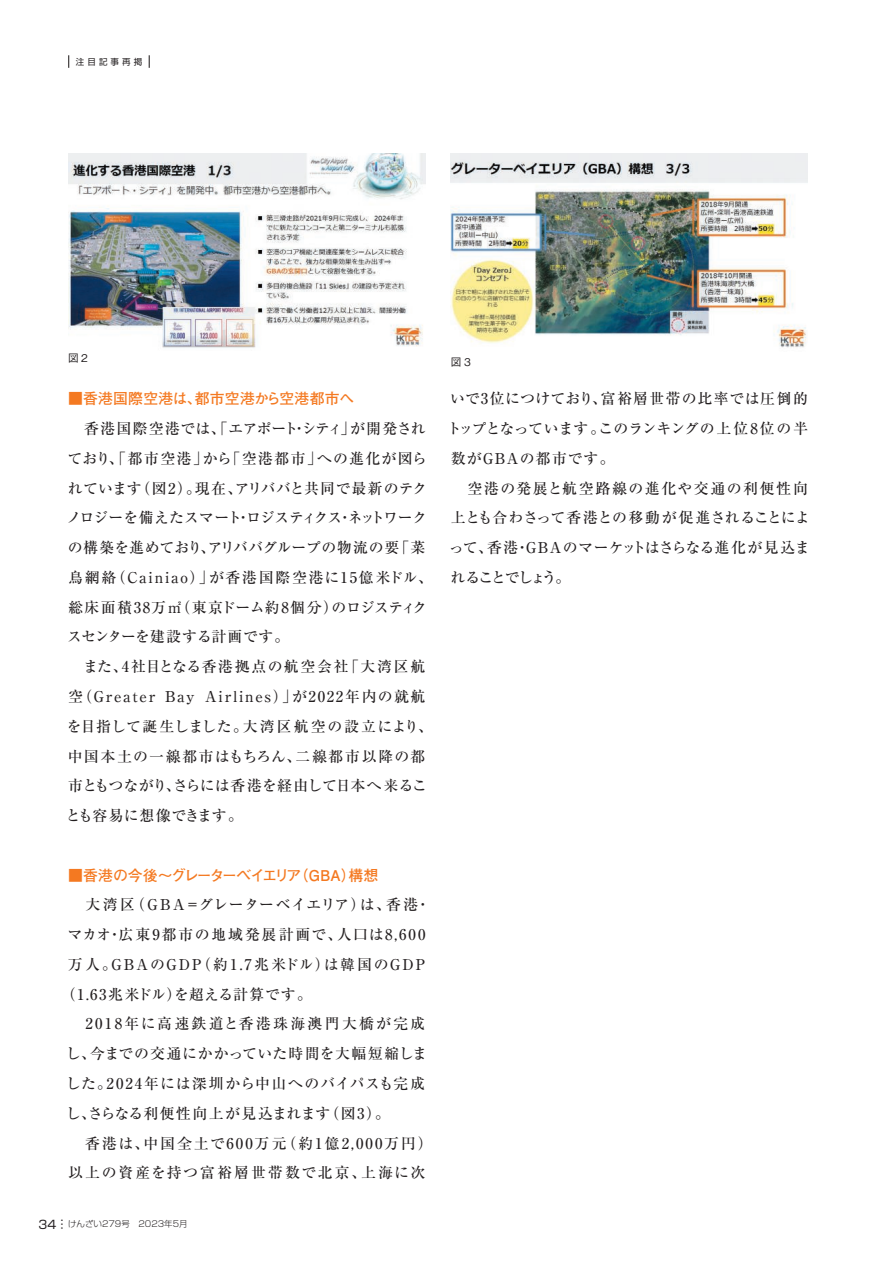
<style>
.page{position:relative;width:893px;height:1263px;background:#fff}
.page>*{position:absolute;margin:0;border:0;box-sizing:border-box;transform-origin:0 0}
.t1{font:500 14.85px/29.7px "Ryumin Pro";letter-spacing:.055em;color:#231f20}
.t2{font:500 14.85px/29.7px "Ryumin Pro";letter-spacing:.05em;color:#231f20}
.t3{font:500 14.85px "Ryumin Pro";letter-spacing:.14em;color:#231f20}
.t4{font:500 14.85px "Ryumin Pro";letter-spacing:.13em;color:#231f20}
.t5{font:500 14.85px "Ryumin Pro";letter-spacing:.03em;color:#231f20}
.t6{font:500 14.85px "Ryumin Pro";letter-spacing:.085em;color:#231f20}
.t7{font:700 14.85px "Futo Go B101 Pro";letter-spacing:-.065em;color:#f47921}
.t8{font:500 14.85px "Ryumin Pro";letter-spacing:.035em;color:#231f20}
.t9{font:500 14.85px "Ryumin Pro";letter-spacing:.155em;color:#231f20}
.t10{font:500 14.85px "Ryumin Pro";letter-spacing:.045em;color:#231f20}
.t11{font:700 14.85px "Futo Go B101 Pro";color:#f47921}
.t12{font:500 14.85px "Ryumin Pro";letter-spacing:.04em;color:#231f20}
.t13{font:11.7px "Shin Go Pro";color:#231f20}
.t14{font:500 10.65px "Gothic BBB Pro";color:#231f20}
.t15{font:300 8.55px "Shin Go Pro";color:#231f20}
.t16{font:8.55px "Shin Go Pro";letter-spacing:.36em;color:#231f20}
</style>
<div class="page">
<img style="left:68px;top:153px;width:357px;height:195px">
<img style="left:451px;top:153px;width:357px;height:195px">
<svg style="left:68px;top:55px;width:1px;height:13px"></svg>
<svg style="left:149px;top:55px;width:1px;height:13px"></svg>
<hr style="left:892px;top:45px;width:1px;height:34px;background:#f47921">
<p class="t16" style="left:76px;top:55px;width:68px">注目記事再掲</p>
<p class="t14" style="left:68px;top:349px;width:21px">図2</p>
<p class="t14" style="left:451px;top:354px;width:21px">図3</p>
<p class="t11" style="left:68px;top:387px;width:288px">■香港国際空港は、都市空港から空港都市へ</p>
<p class="t1" style="left:66px;top:413px;width:369px">　香港国際空港では、「エアポート・シティ」が開発されており、「都市空港」から「空港都市」への進化が図られています（図2）。現在、アリババと共同で最新のテクノロジーを備えたスマート・ロジスティクス・ネットワークの構築を進めており、アリババグループの物流の要「菜鳥網絡（Cainiao）」が香港国際空港に15億米ドル、総床面積38万㎡（東京ドーム約8個分）のロジスティクスセンターを建設する計画です。<br>　また、4社目となる香港拠点の航空会社「大湾区航空(Greater Bay Airlines)」が2022年内の就航を目指して誕生しました。大湾区航空の設立により、中国本土の一線都市はもちろん、二線都市以降の都市ともつながり、さらには香港を経由して日本へ来ることも容易に想像できます。</p>
<p class="t7" style="left:68px;top:863px;width:312px">■香港の今後～グレーターベイエリア（GBA）構想</p>
<p class="t5" style="left:68px;top:893px;width:364px">　大湾区（ G B A＝グレーターベイエリア）は、香港・</p>
<p class="t4" style="left:68px;top:923px;width:359px">マカオ・広東9都市の地域発展計画で、人口は8,600</p>
<p class="t3" style="left:68px;top:953px;width:359px">万人。GBAのGDP（約1.7兆米ドル）は韓国のGDP</p>
<p class="t12" style="left:61px;top:982px;width:253px">（1.63兆米ドル）を超える計算です。</p>
<p class="t9" style="left:68px;top:1012px;width:359px">　2018年に高速鉄道と香港珠海澳門大橋が完成</p>
<p class="t8" style="left:66px;top:1042px;width:363px">し、今までの交通にかかっていた時間を大幅短縮しま</p>
<p class="t6" style="left:66px;top:1072px;width:361px">した。2024年には深圳から中山へのバイパスも完成</p>
<p class="t10" style="left:66px;top:1101px;width:325px">し、さらなる利便性向上が見込まれます（図3）。</p>
<p class="t3" style="left:68px;top:1131px;width:366px">　香港は、中国全土で600万元（約1億2,000万円）</p>
<p class="t4" style="left:68px;top:1161px;width:359px">以上の資産を持つ富裕層世帯数で北京、上海に次</p>
<p class="t13" style="left:39px;top:1214px;width:19px">34</p>
<p class="t13" style="left:53px;top:1230px;width:13px;rotate:-90deg">…</p>
<p class="t15" style="left:68px;top:1217px;width:121px">けんざい279号　2023年5月</p>
<p class="t2" style="left:447px;top:383px;width:365px">いで3位につけており、富裕層世帯の比率では圧倒的トップとなっています。このランキングの上位8位の半数がGBAの都市です。<br>　空港の発展と航空路線の進化や交通の利便性向上とも合わさって香港との移動が促進されることによって、香港・GBAのマーケットはさらなる進化が見込まれることでしょう。</p>
</div>
